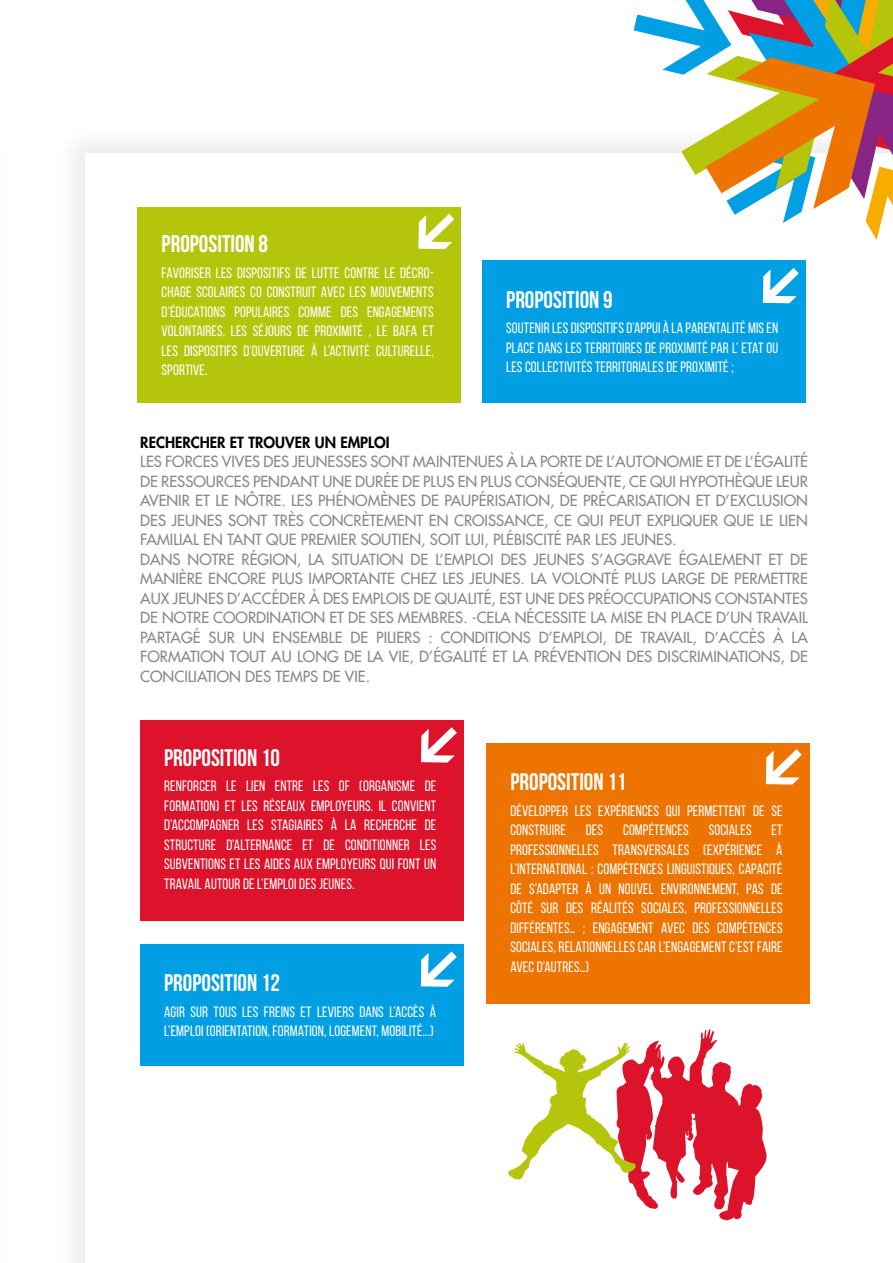
<style>
.page{position:relative;width:893px;height:1263px;background:#fff}
.page>*{position:absolute;margin:0;border:0;box-sizing:border-box;transform-origin:0 0}
.t1{font:700 24px "Bebas Neue";color:#fff}
.t2{font:15px/19.5px "Bebas Neue";letter-spacing:.01em;color:#fff;text-align:justify}
.t3{font:15px/19.5px "Futura";color:#878787}
.t4{font:800 15px "Futura";color:#000}
</style>
<div class="page">
<div style="left:56px;top:124px;width:837px;height:1139px;background:#f9f9f9"></div>
<div style="left:85px;top:153px;width:808px;height:1110px;background:#fff"></div>
<div style="left:138px;top:207px;width:323px;height:196px;background:#b4c50b"></div>
<div style="left:140px;top:944px;width:323px;height:121px;background:#009fe3"></div>
<svg style="left:418px;top:214px;width:36px;height:35px"></svg>
<div style="left:482px;top:261px;width:323px;height:142px;background:#009fe3"></div>
<svg style="left:763px;top:268px;width:36px;height:35px"></svg>
<svg style="left:421px;top:951px;width:36px;height:36px"></svg>
<div style="left:140px;top:720px;width:323px;height:201px;background:#dd122b"></div>
<svg style="left:421px;top:727px;width:36px;height:36px"></svg>
<div style="left:487px;top:743px;width:323px;height:260px;background:#ee7402"></div>
<svg style="left:766px;top:749px;width:36px;height:35px"></svg>
<svg style="left:508px;top:1029px;width:259px;height:191px"></svg>
<svg style="left:634px;top:0;width:259px;height:240px"></svg>
<h1 class="t1" style="left:162px;top:231px;width:108px">PROPOSITION 8</h1>
<p class="t2" style="left:162px;top:263px;width:274px">FAVORISER LES DISPOSITIFS DE LUTTE CONTRE LE DÉCRO-CHAGE SCOLAIRES CO CONSTRUIT AVEC LES MOUVEMENTS D’ÉDUCATIONS POPULAIRES COMME DES ENGAGEMENTS VOLONTAIRES, LES SÉJOURS DE PROXIMITÉ , LE BAFA ET LES DISPOSITIFS D’OUVERTURE À L’ACTIVITÉ CULTURELLE, SPORTIVE.</p>
<h1 class="t1" style="left:506px;top:286px;width:108px">PROPOSITION 9</h1>
<p class="t2" style="left:506px;top:318px;width:274px">SOUTENIR LES DISPOSITIFS D’APPUI À LA PARENTALITÉ MIS EN PLACE DANS LES TERRITOIRES DE PROXIMITÉ PAR L’ ETAT OU LES COLLECTIVITÉS TERRITORIALES DE PROXIMITÉ ;</p>
<p class="t4" style="left:140px;top:432px;width:251px">RECHERCHER ET TROUVER UN EMPLOI</p>
<p class="t3" style="left:140px;top:452px;width:669px">LES FORCES VIVES DES JEUNESSES SONT MAINTENUES À LA PORTE DE L’AUTONOMIE ET DE L’ÉGALITÉ DE RESSOURCES PENDANT UNE DURÉE DE PLUS EN PLUS CONSÉQUENTE, CE QUI HYPOTHÈQUE LEUR AVENIR ET LE NÔTRE. LES PHÉNOMÈNES DE PAUPÉRISATION, DE PRÉCARISATION ET D’EXCLUSION DES JEUNES SONT TRÈS CONCRÈTEMENT EN CROISSANCE, CE QUI PEUT EXPLIQUER QUE LE LIEN FAMILIAL EN TANT QUE PREMIER SOUTIEN, SOIT LUI, PLÉBISCITÉ PAR LES JEUNES.<br>DANS NOTRE RÉGION, LA SITUATION DE L’EMPLOI DES JEUNES S’AGGRAVE ÉGALEMENT ET DE MANIÈRE ENCORE PLUS IMPORTANTE CHEZ LES JEUNES. LA VOLONTÉ PLUS LARGE DE PERMETTRE AUX JEUNES D’ACCÉDER À DES EMPLOIS DE QUALITÉ, EST UNE DES PRÉOCCUPATIONS CONSTANTES DE NOTRE COORDINATION ET DE SES MEMBRES. -CELA NÉCESSITE LA MISE EN PLACE D’UN TRAVAIL PARTAGÉ SUR UN ENSEMBLE DE PILIERS : CONDITIONS D’EMPLOI, DE TRAVAIL, D’ACCÈS À LA FORMATION TOUT AU LONG DE LA VIE, D’ÉGALITÉ ET LA PRÉVENTION DES DISCRIMINATIONS, DE CONCILIATION DES TEMPS DE VIE.</p>
<h1 class="t1" style="left:164px;top:744px;width:117px">PROPOSITION 10</h1>
<p class="t2" style="left:164px;top:776px;width:274px">RENFORCER LE LIEN ENTRE LES OF (ORGANISME DE FORMATION) ET LES RÉSEAUX EMPLOYEURS. IL CONVIENT D’ACCOMPAGNER LES STAGIAIRES À LA RECHERCHE DE STRUCTURE D’ALTERNANCE ET DE CONDITIONNER LES SUBVENTIONS ET LES AIDES AUX EMPLOYEURS QUI FONT UN TRAVAIL AUTOUR DE L’EMPLOI DES JEUNES.</p>
<h1 class="t1" style="left:510px;top:769px;width:117px">PROPOSITION 11</h1>
<p class="t2" style="left:510px;top:800px;width:274px">DÉVELOPPER LES EXPÉRIENCES QUI PERMETTENT DE SE<br>CONSTRUIRE</p>
<p class="t2" style="left:586px;top:820px;width:19px">DES</p>
<p class="t2" style="left:623px;top:820px;width:67px">COMPÉTENCES</p>
<p class="t2" style="left:709px;top:820px;width:44px">SOCIALES</p>
<p class="t2" style="left:510px;top:820px;width:274px;text-indent:261px">ET PROFESSIONNELLES TRANSVERSALES (EXPÉRIENCE À L’INTERNATIONAL : COMPÉTENCES LINGUISTIQUES, CAPACITÉ DE S’ADAPTER À UN NOUVEL ENVIRONNEMENT, PAS DE CÔTÉ SUR DES RÉALITÉS SOCIALES, PROFESSIONNELLES DIFFÉRENTES… ; ENGAGEMENT AVEC DES COMPÉTENCES SOCIALES, RELATIONNELLES CAR L’ENGAGEMENT C’EST FAIRE AVEC D’AUTRES…)</p>
<h1 class="t1" style="left:164px;top:970px;width:117px">PROPOSITION 12</h1>
<p class="t2" style="left:164px;top:1002px;width:274px">AGIR SUR TOUS LES FREINS ET LEVIERS DANS L’ACCÈS À<br>L’EMPLOI (ORIENTATION, FORMATION, LOGEMENT, MOBILITÉ...)</p>
</div>
